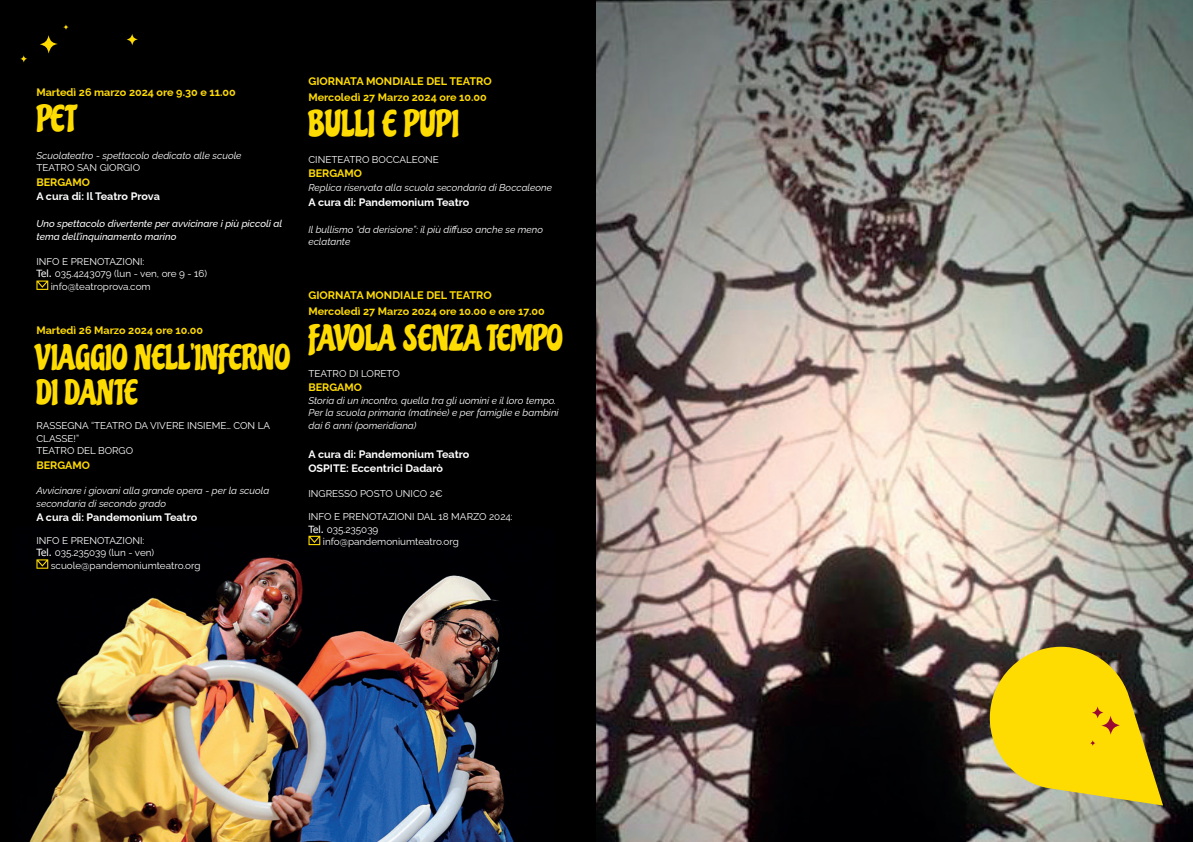
<style>
.page{position:relative;width:1193px;height:842px;background:#fff}
.page>*{position:absolute;margin:0;border:0;box-sizing:border-box;transform-origin:0 0}
.t1{font:36px "Chicle";color:#ffdc01}
.t2{font:35px "Chicle";color:#ffdc01}
.t3{font:34px/35px "Chicle";color:#ffdc01}
.t4{font:700 11px "Raleway";color:#ffdc01}
.t5{font:700 10.8px "Raleway";color:#ffdc01}
.t6{font:700 10.8px/14.4px "Raleway";color:#fff}
.t7{font:9.9px/12.6px "Raleway";color:#fff}
.t8{font:italic 9.9px/12.6px "Raleway";color:#fff}
.t9{font:italic 500 9.9px/12.6px "Raleway";color:#fff}
.s1{font-family:"Tahoma"}
</style>
<div class="page">
<img style="left:596px;top:0;width:597px;height:842px">
<div style="left:0;top:0;width:596px;height:842px;background:#000001"></div>
<img style="left:29px;top:535px;width:485px;height:307px">
<svg style="left:36px;top:281px;width:12px;height:9px"></svg>
<svg style="left:36px;top:559px;width:12px;height:10px"></svg>
<svg style="left:308px;top:536px;width:12px;height:9px"></svg>
<svg style="left:989px;top:647px;width:174px;height:158px;background:#cfb620"></svg>
<svg style="left:40px;top:35px;width:18px;height:19px"></svg>
<svg style="left:126px;top:34px;width:12px;height:11px"></svg>
<svg style="left:20px;top:55px;width:7px;height:8px"></svg>
<svg style="left:63px;top:24px;width:6px;height:6px"></svg>
<p class="t5" style="left:36px;top:83px;width:201px">Martedì 26 marzo 2024 ore 9.30 e 11.00</p>
<h1 class="t1" style="left:36px;top:98px;width:40px">PET</h1>
<p class="t8" style="left:36px;top:148px;width:207px">Scuolateatro - spettacolo dedicato alle scuole</p>
<p class="t7" style="left:36px;top:160px;width:8px">teatro</p>
<p class="t7" style="left:77px;top:160px;width:8px">san</p>
<p class="t7" style="left:100px;top:160px;width:7px">giorgio</p>
<p class="t5" style="left:36px;top:173px;width:55px">Bergamo</p>
<p class="t6" style="left:36px;top:188px;width:125px">A cura di: Il Teatro Prova</p>
<p class="t9" style="left:36px;top:216px;width:247px">Uno spettacolo divertente per avvicinare i più piccoli al tema dell’inquinamento marino</p>
<p class="t7" style="left:36px;top:254px;width:109px">INFO E PRENOTAZIONI:</p>
<p class="t7" style="left:36px;top:266px;width:172px"><span class="s1">Tel.</span> 035.4243079 (lun - ven, ore 9 - 16)</p>
<p class="t7" style="left:51px;top:279px;width:101px">info@teatroprova.com</p>
<p class="t5" style="left:36px;top:321px;width:168px">Martedì 26 Marzo 2024 ore 10.00</p>
<h3 class="t3" style="left:36px;top:341px;width:255px">VIAGGIO NELL’INFERNO<br>DI DANTE</h3>
<p class="t7" style="left:36px;top:418px;width:8px">rassegna</p>
<p class="t7" style="left:91px;top:418px;width:181px">“TEATRO DA VIVERE INSIEME… CON LA</p>
<p class="t7" style="left:36px;top:431px;width:44px">CLASSE!”<br>Teatro</p>
<p class="t7" style="left:77px;top:443px;width:7px">del</p>
<p class="t7" style="left:98px;top:443px;width:8px">Borgo</p>
<p class="t5" style="left:36px;top:456px;width:54px">BERGAMO</p>
<p class="t8" style="left:36px;top:483px;width:234px">Avvicinare i giovani alla grande opera - per la scuola secondaria di secondo grado</p>
<p class="t6" style="left:36px;top:509px;width:162px">A cura di: Pandemonium Teatro</p>
<p class="t7" style="left:36px;top:533px;width:109px">INFO E PRENOTAZIONI:</p>
<p class="t7" style="left:36px;top:545px;width:119px"><span class="s1">Tel.</span> 035.235039 (lun - ven)</p>
<p class="t7" style="left:51px;top:558px;width:151px">scuole@pandemoniumteatro.org</p>
<p class="t4" style="left:308px;top:72px;width:77px">GIORNATA MOND</p>
<p class="t4" style="left:400px;top:72px;width:11px">IALE</p>
<p class="t4" style="left:426px;top:72px;width:8px">DEL</p>
<p class="t4" style="left:449px;top:72px;width:43px">TEATRO</p>
<p class="t5" style="left:308px;top:88px;width:180px">Mercoledì 27 Marzo 2024 ore 10.00</p>
<h1 class="t1" style="left:308px;top:103px;width:152px">BULLI E PUPI</h1>
<p class="t7" style="left:308px;top:152px;width:8px">cineteatro</p>
<p class="t7" style="left:372px;top:152px;width:15px">boccaleone</p>
<p class="t5" style="left:308px;top:164px;width:54px">BE RGAMO</p>
<p class="t8" style="left:308px;top:180px;width:245px">Replica riservata alla scuola secondaria di Boccaleone</p>
<p class="t6" style="left:308px;top:193px;width:162px">A cura di: Pandemonium Teatro</p>
<p class="t8" style="left:308px;top:222px;width:236px">Il bullismo “da derisione”: il più diffuso anche se meno eclatante</p>
<p class="t4" style="left:308px;top:286px;width:77px">GIORNATA MOND</p>
<p class="t4" style="left:400px;top:286px;width:11px">IALE</p>
<p class="t4" style="left:426px;top:286px;width:8px">DEL</p>
<p class="t4" style="left:449px;top:286px;width:43px">TEATRO</p>
<p class="t5" style="left:308px;top:303px;width:238px">Mercoledì 27 Marzo 2024 ore 10.00 e ore 17.00</p>
<h2 class="t2" style="left:308px;top:318px;width:256px">FAVOLA SENZA TEMPO</h2>
<p class="t7" style="left:308px;top:366px;width:93px">TEATRO DI LORETO</p>
<p class="t5" style="left:308px;top:379px;width:54px">BE RGAMO</p>
<p class="t8" style="left:308px;top:393px;width:252px">Storia di un incontro, quella tra gli uomini e il loro tempo.<br>Per la scuola primaria (matinée) e per famiglie e bambini dai 6 anni (pomeridiana)</p>
<p class="t6" style="left:308px;top:445px;width:162px">A cura di: Pandemonium Teatro<br>OSPITE: Eccentrici Dadarò</p>
<p class="t7" style="left:308px;top:486px;width:136px">INGRESSO POSTO UNICO 2€</p>
<p class="t7" style="left:308px;top:509px;width:206px">INFO E PRENOTAZIONI DAL 18 MARZO 2024:</p>
<p class="t7" style="left:308px;top:522px;width:71px"><span class="s1">Tel.</span> 035.235039</p>
<p class="t7" style="left:323px;top:534px;width:137px">info@pandemoniumteatro.org</p>
</div>
